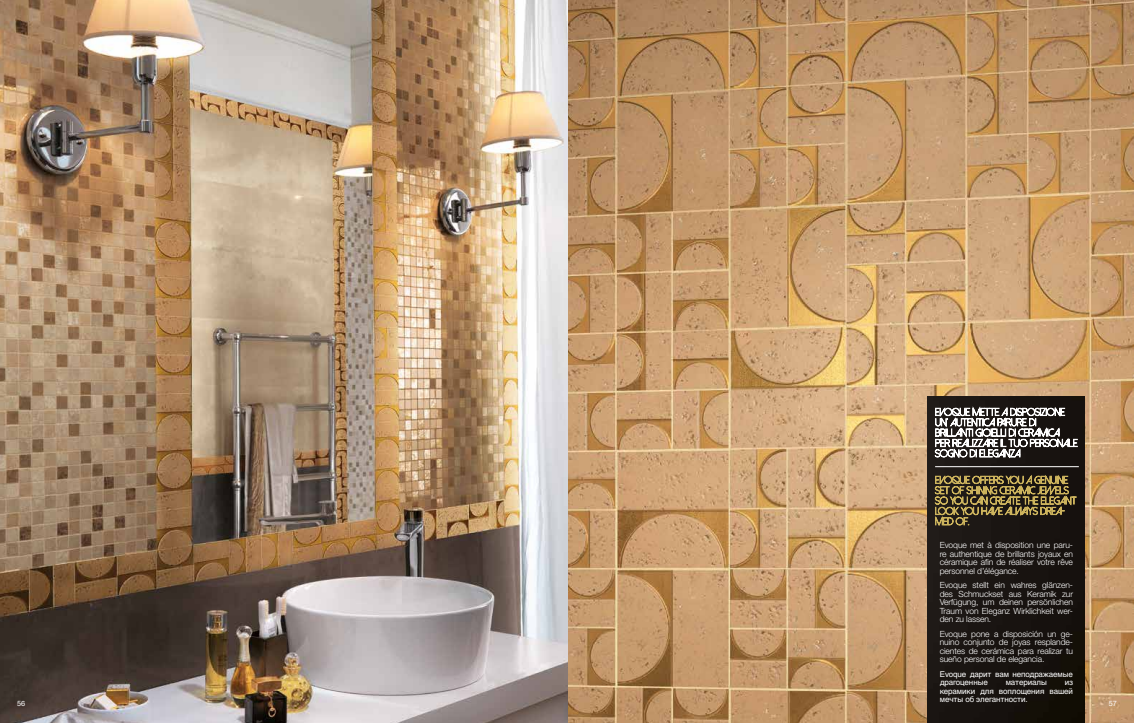
<style>
.page{position:relative;width:1134px;height:723px;background:#fff}
.page>*{position:absolute;margin:0;border:0;box-sizing:border-box;transform-origin:0 0}
.t1{font:300 8.5px/8.5px "Helvetica Neue LT Std";letter-spacing:-.01em;color:#fff;text-align:justify}
.t2{font:8px/8.5px "Helvetica Cyr Upright";letter-spacing:-.01em;color:#fff}
.t3{font:7.3px "Helvetica Neue LT Com";color:#fff}
</style>
<div class="page">
<img style="left:0;top:0;width:1134px;height:723px">
<img style="left:928px;top:397px;width:157px;height:326px">
<svg style="left:935px;top:408px;width:142px;height:49px"></svg>
<svg style="left:935px;top:476px;width:141px;height:49px;background:#5c502e"></svg>
<hr style="left:935px;top:466px;width:144px;height:1px;background:#fff">
<p class="t1" style="left:940px;top:541px;width:135px">Evoque met à disposition une paru&shy;re authentique de brillants joyaux en céramique afin de réaliser votre rêve personnel d’élégance.</p>
<p class="t1" style="left:940px;top:581px;width:135px">Evoque stellt ein wahres glänzen&shy;des Schmuckset aus Keramik zur Verfügung, um deinen persönlichen Traum von Eleganz Wirklichkeit wer&shy;den zu lassen.</p>
<p class="t1" style="left:940px;top:629px;width:135px">Evoque pone a disposición un ge&shy;nuino conjunto de joyas resplande&shy;cientes de cerámica para realizar tu sueño personal de elegancia.</p>
<p class="t2" style="left:940px;top:670px;width:135px">Evoque дарит вам неподражаемые драгоценные</p>
<p class="t2" style="left:940px;top:678px;width:135px;text-align:justify;text-indent:125px">из керамики для воплощения вашей мечты об элегантности.</p>
<p class="t2" style="left:1006px;top:678px;width:43px">материалы</p>
<p class="t3" style="left:17px;top:699px;width:10px">56</p>
<p class="t3" style="left:1109px;top:699px;width:10px">57</p>
</div>
